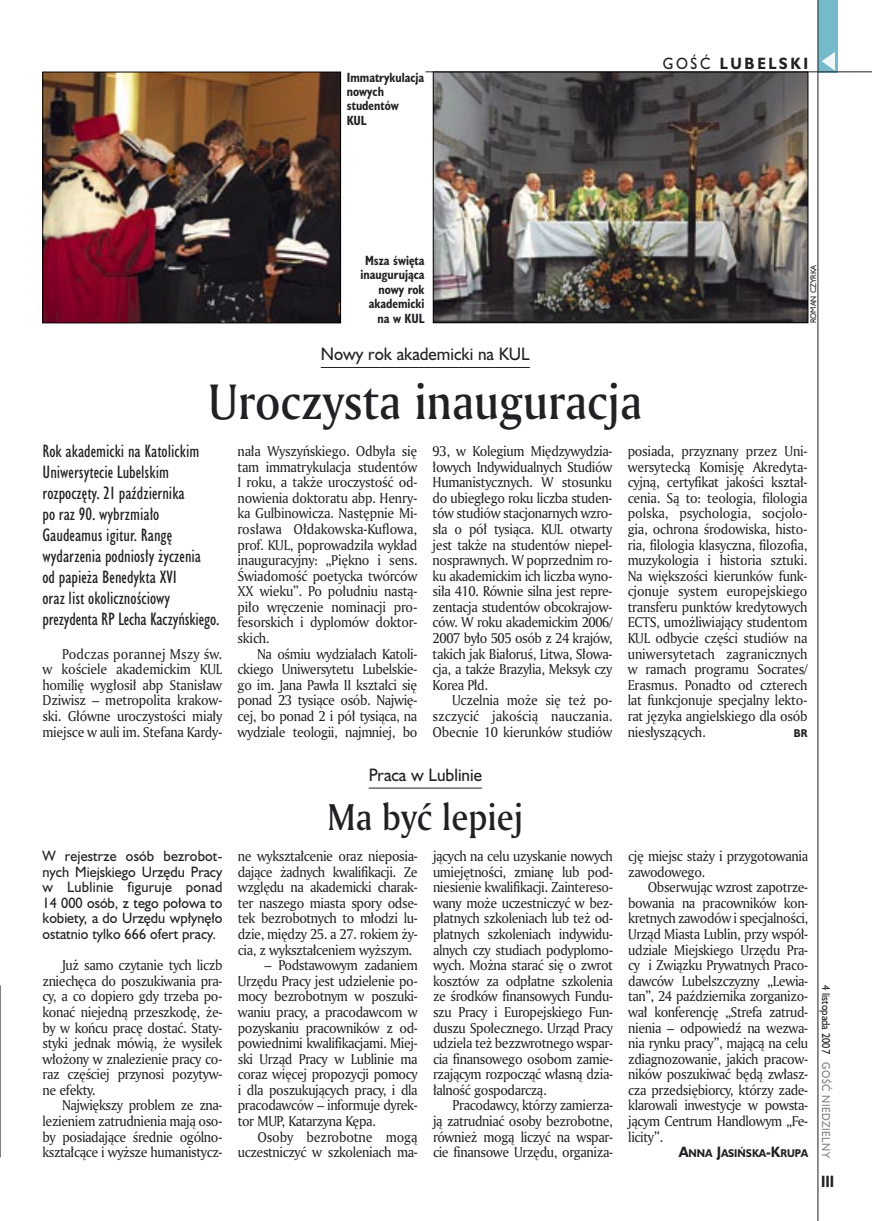
<style>
.page{position:relative;width:872px;height:1221px;background:#fff}
.page>*{position:absolute;margin:0;border:0;box-sizing:border-box;transform-origin:0 0}
._05a_tytyl_AmMd_32_pt{font:48px "Amerigo Md PL";color:#212125;scale:.9 1}
.t1{font:36px "Amerigo Md PL";color:#212125;scale:.9 1}
._06-4_lead_lokal_HuCn_11_pt{font:16.5px/21px "Humanst 521 Cn PL";color:#212125}
._04-3_nadtytul_lokal{font:16.5px "Humanst 521 PL";color:#212125;scale:.94 1}
._15b_temat_prawo{font:700 15px "Humanst 521 PL";letter-spacing:.2em;color:#212125;scale:.9 1}
._17_pagina_prawa{font:700 15px "Humanst 521 Cn PL";color:#212125;scale:.94 1}
._01_body_tekst{font:13.8px/15.6px "Amerigo PL";letter-spacing:-.03em;color:#212125;text-align:justify;scale:.94 1}
._06-5_lead_lokal_maly_Hu_9_pt{font:13.8px/15.6px "Humanst 521 PL";color:#212125;text-align:justify;scale:.94 1}
._09_podpis_zdjecia_HuCnB{font:700 12.3px/14.4px "Humanst 521 Cn PL";color:#212125;scale:.94 1}
._19a_data_prawa_GOSC{font:10.5px "Humanst 521 PL";letter-spacing:.05em;color:#7f7f83;scale:.9 1}
._19_data_prawa{font:10.5px "Humanst 521 PL";color:#212125;scale:.9 1}
._12a_autor_na_koncu_HuBd{font:700 10.35px "Humanst 521 PL";color:#212125;scale:.9 1}
._01_body_tekst-2{font:700 10.35px "Humanst 521 PL";color:#212125;scale:.9 1}
._09a_autor_zdjecia_Hu_5_pt{font:7.5px "Humanst 521 PL";color:#212125;scale:.94 1}
.s1{font-weight:400}
.s2{font-size:13.8px}
</style>
<div class="page">
<div style="left:818px;top:0;width:19px;height:72px;background:#75baca"></div>
<svg style="left:821px;top:52px;width:14px;height:19px"></svg>
<hr style="left:425px;top:72px;width:447px;height:1px;background:#212125">
<hr style="left:817px;top:0;width:1px;height:1220px;background:#212125">
<hr style="left:369px;top:787px;width:113px;height:1px;background:#212125">
<img style="left:435px;top:74px;width:371px;height:247px">
<div style="left:433px;top:72px;width:375px;height:251px;border:1px solid #000"></div>
<img style="left:45px;top:74px;width:294px;height:247px">
<div style="left:43px;top:72px;width:298px;height:251px;border:1px solid #000"></div>
<hr style="left:321px;top:367px;width:209px;height:1px;background:#212125">
<svg style="left:0;top:985px;width:1px;height:171px"></svg>
<p class="_09_podpis_zdjecia_HuCnB" style="left:347px;top:70px;width:84px">Immatrykulacja nowych studentów<br>KUL</p>
<p class="_15b_temat_prawo" style="left:663px;top:53px;width:163px"><span class="s1">GOŚĆ</span> LUBELSKI</p>
<p class="_09_podpis_zdjecia_HuCnB" style="left:360px;top:253px;width:70px;text-align:right">Msza święta inaugurująca nowy rok akademicki na w KUL</p>
<p class="_09a_autor_zdjecia_Hu_5_pt" style="left:808px;top:323px;width:64px;rotate:-90deg">ROMAN CZYRKA</p>
<p class="_04-3_nadtytul_lokal" style="left:321px;top:343px;width:224px">Nowy rok akademicki na KUL</p>
<p class="_05a_tytyl_AmMd_32_pt" style="left:208px;top:370px;width:483px">Uroczysta inauguracja</p>
<p class="_06-4_lead_lokal_HuCn_11_pt" style="left:43px;top:440px;width:178px">Rok akademicki na Katolickim<br>Uniwersytecie Lubelskim rozpoczęty. 21 października<br>po raz 90. wybrzmiało<br>Gaudeamus igitur. Rangę wydarzenia podniosły życzenia<br>od papieża Benedykta XVI<br>oraz list okolicznościowy prezydenta RP Lecha Kaczyńskiego.</p>
<p class="_01_body_tekst" style="left:43px;top:645px;width:193px;text-indent:20px">Podczas porannej Mszy św. w kościele akademickim KUL homilię wygłosił abp Stanisław Dziwisz – metropolita krakow&shy;ski. Główne uroczystości miały miejsce w auli im. Stefana Kardy-</p>
<p class="_06-5_lead_lokal_maly_Hu_9_pt" style="left:43px;top:847px;width:193px">W rejestrze osób bezrobot&shy;nych Miejskiego Urzędu Pracy w Lublinie figuruje ponad 14 000 osób, z tego połowa to kobiety, a do Urzędu wpłynęło ostatnio tylko 666 ofert pracy.</p>
<p class="_01_body_tekst" style="left:43px;top:957px;width:193px;text-indent:20px">Już samo czytanie tych liczb zniechęca do poszukiwania pra&shy;cy, a co dopiero gdy trzeba po&shy;konać niejedną przeszkodę, że&shy;by w końcu pracę dostać. Staty&shy;styki jednak mówią, że wysiłek włożony w znalezienie pracy co&shy;raz częściej przynosi pozytyw&shy;ne efekty.</p>
<p class="_01_body_tekst" style="left:43px;top:1097px;width:193px;text-indent:20px">Największy problem ze zna&shy;lezieniem zatrudnienia mają oso&shy;by posiadające średnie ogólno&shy;kształcące i wyższe humanistycz-</p>
<p class="_01_body_tekst" style="left:237px;top:443px;width:193px">nała Wyszyńskiego. Odbyła się tam immatrykulacja studentów I roku, a także uroczystość od&shy;nowienia doktoratu abp. Henry&shy;ka Gulbinowicza. Następnie Mi&shy;rosława Ołdakowska-Kuflowa, prof. KUL, poprowadziła wykład inauguracyjny: „Piękno i sens.<br>Świadomość poetycka twórców XX wieku”. Po południu nastą&shy;piło wręczenie nominacji pro&shy;fesorskich i dyplomów doktor&shy;skich.</p>
<p class="_01_body_tekst" style="left:237px;top:645px;width:193px;text-indent:20px">Na ośmiu wydziałach Katoli&shy;ckiego Uniwersytetu Lubelskie&shy;go im. Jana Pawła II kształci się ponad 23 tysiące osób. Najwię&shy;cej, bo ponad 2 i pół tysiąca, na wydziale teologii, najmniej, bo</p>
<p class="_01_body_tekst" style="left:432px;top:443px;width:193px">93, w Kolegium Międzywydzia&shy;łowych Indywidualnych Studiów Humanistycznych. W stosunku do ubiegłego roku liczba studen&shy;tów studiów stacjonarnych wzro&shy;sła o pół tysiąca. KUL otwarty jest także na studentów niepeł&shy;nosprawnych. W poprzednim ro&shy;ku akademickim ich liczba wyno&shy;siła 410. Równie silna jest repre&shy;zentacja studentów obcokrajow&shy;ców. W roku akademickim 2006/ 2007 było 505 osób z 24 krajów, takich jak Białoruś, Litwa, Słowa&shy;cja, a także Brazylia, Meksyk czy Korea Płd.</p>
<p class="_01_body_tekst" style="left:432px;top:692px;width:193px;text-indent:20px">Uczelnia może się też po&shy;szczycić jakością nauczania.<br>Obecnie 10 kierunków studiów</p>
<p class="_04-3_nadtytul_lokal" style="left:369px;top:763px;width:122px">Praca w Lublinie</p>
<p class="t1" style="left:327px;top:793px;width:219px">Ma być lepiej</p>
<p class="_01_body_tekst" style="left:238px;top:848px;width:193px">ne wykształcenie oraz nieposia&shy;dające żadnych kwalifikacji. Ze względu na akademicki charak&shy;ter naszego miasta spory odse&shy;tek bezrobotnych to młodzi lu&shy;dzie, między 25. a 27. rokiem ży&shy;cia, z wykształceniem wyższym.</p>
<p class="_01_body_tekst" style="left:238px;top:957px;width:193px;text-indent:27px">– Podstawowym zadaniem Urzędu Pracy jest udzielenie po&shy;mocy bezrobotnym w poszuki&shy;waniu pracy, a pracodawcom w pozyskaniu pracowników z od&shy;powiednimi kwalifikacjami. Miej&shy;ski Urząd Pracy w Lublinie ma coraz więcej propozycji pomocy i dla poszukujących pracy, i dla pracodawców – informuje dyrek&shy;tor MUP, Katarzyna Kępa.</p>
<p class="_01_body_tekst" style="left:238px;top:1128px;width:193px;text-align:right">Osoby bezrobotne mogą uczestniczyć w szkoleniach ma-</p>
<p class="_01_body_tekst" style="left:433px;top:848px;width:193px">jących na celu uzyskanie nowych umiejętności, zmianę lub pod&shy;niesienie kwalifikacji. Zaintereso&shy;wany może uczestniczyć w bez&shy;płatnych szkoleniach lub też od&shy;płatnych szkoleniach indywidu&shy;alnych czy studiach podyplomo&shy;wych. Można starać się o zwrot kosztów za odpłatne szkolenia ze środków finansowych Fundu&shy;szu Pracy i Europejskiego Fun&shy;duszu Społecznego. Urząd Pracy udziela też bezzwrotnego wspar&shy;cia finansowego osobom zamie&shy;rzającym rozpocząć własną dzia&shy;łalność gospodarczą.</p>
<p class="_01_body_tekst" style="left:433px;top:1097px;width:193px;text-indent:20px">Pracodawcy, którzy zamierza&shy;ją zatrudniać osoby bezrobotne, również mogą liczyć na wspar&shy;cie finansowe Urzędu, organiza-</p>
<p class="_01_body_tekst" style="left:627px;top:443px;width:193px">posiada, przyznany przez Uni&shy;wersytecką Komisję Akredyta&shy;cyjną, certyfikat jakości kształ&shy;cenia. Są to: teologia, filologia polska, psychologia, socjolo&shy;gia, ochrona środowiska, histo&shy;ria, filologia klasyczna, filozofia, muzykologia i historia sztuki.<br>Na większości kierunków funk&shy;cjonuje system europejskiego transferu punktów kredytowych ECTS, umożliwiający studentom KUL odbycie części studiów na uniwersytetach zagranicznych w ramach programu Socrates/ Erasmus. Ponadto od czterech lat funkcjonuje specjalny lekto&shy;rat języka angielskiego dla osób niesłyszących.</p>
<p class="_01_body_tekst-2" style="left:794px;top:725px;width:17px">BR</p>
<p class="_01_body_tekst" style="left:628px;top:848px;width:193px">cję miejsc staży i przygotowania zawodowego.</p>
<p class="_01_body_tekst" style="left:628px;top:879px;width:193px;text-indent:20px">Obserwując wzrost zapotrze&shy;bowania na pracowników kon&shy;kretnych zawodów i specjalności, Urząd Miasta Lublin, przy współ&shy;udziale Miejskiego Urzędu Pra&shy;cy i Związku Prywatnych Praco&shy;dawców Lubelszczyzny „Lewia&shy;tan”, 24 października zorganizo&shy;wał konferencję „Strefa zatrud&shy;nienia – odpowiedź na wezwa&shy;nia rynku pracy”, mającą na celu zdiagnozowanie, jakich pracow&shy;ników poszukiwać będą zwłasz&shy;cza przedsiębiorcy, którzy zade&shy;klarowali inwestycje w powsta&shy;jącym Centrum Handlowym „Fe&shy;licity”.</p>
<p class="_12a_autor_na_koncu_HuBd" style="left:678px;top:1146px;width:145px"><span class="s2">A</span>NNA <span class="s2">J</span>ASIŃSKA<span class="s2">-K</span>RUPA</p>
<p class="_19_data_prawa" style="left:833px;top:984px;width:78px;rotate:90deg">4 listopada 2007</p>
<p class="_19a_data_prawa_GOSC" style="left:833px;top:1062px;width:108px;rotate:90deg">GOŚĆ NIEDZIELNY</p>
<p class="_17_pagina_prawa" style="left:821px;top:1171px;width:15px">III</p>
</div>
